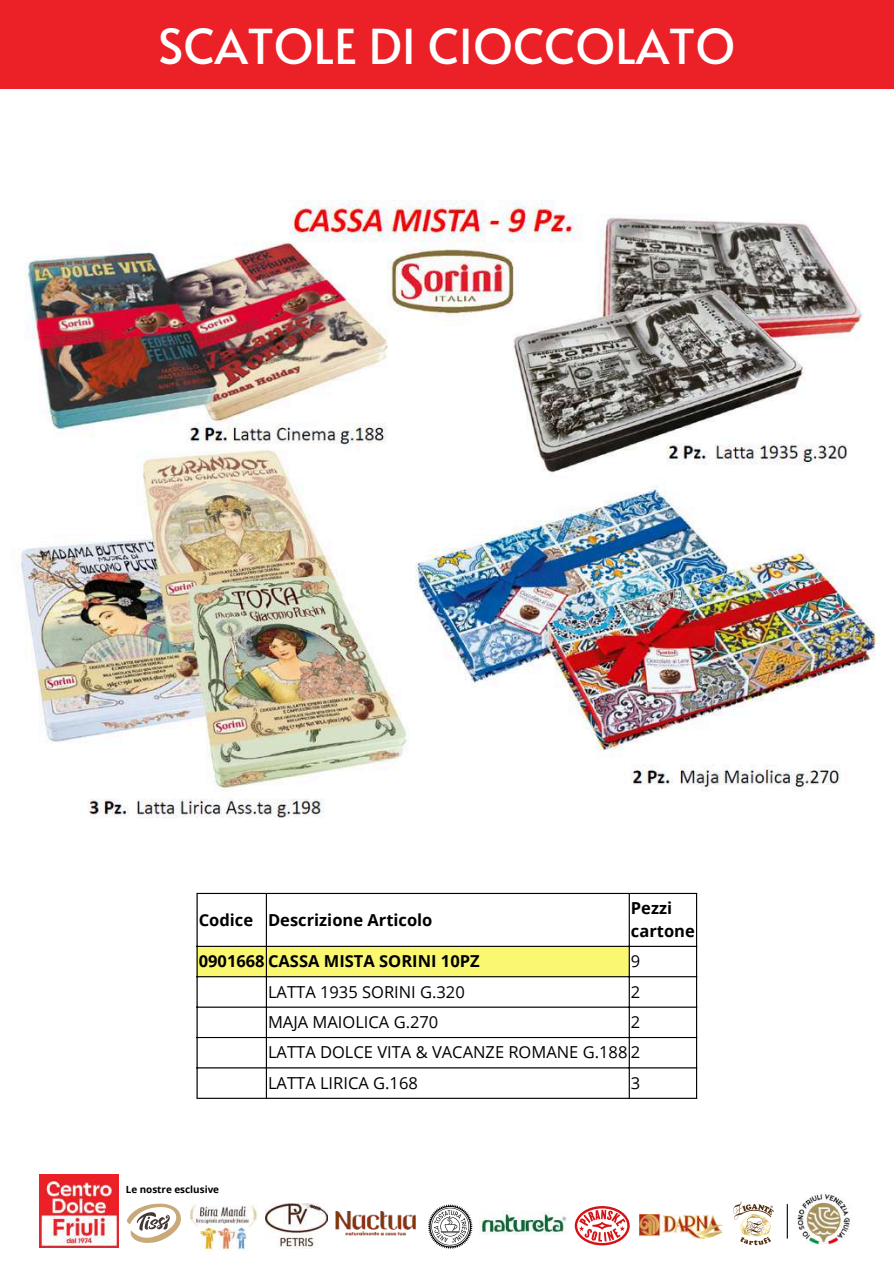
<style>
.page{position:relative;width:894px;height:1264px;background:#fff}
.page>*{position:absolute;margin:0;border:0;box-sizing:border-box;transform-origin:0 0}
.t1{font:48px "Alata";color:#fff}
.t2{font:16.5px/30.3px "Open Sans";color:#000;text-align:justify}
.t3{font:700 16.5px/22.5px "Open Sans";color:#000}
.t4{font:700 9.9px "Open Sans";color:#000}
</style>
<div class="page">
<div style="left:0;top:0;width:893px;height:89px;background:#ec2127"></div>
<img style="left:190px;top:1205px;width:67px;height:45px">
<img style="left:479px;top:1211px;width:88px;height:23px">
<svg style="left:127px;top:1203px;width:54px;height:39px"></svg>
<svg style="left:574px;top:1206px;width:55px;height:39px"></svg>
<svg style="left:733px;top:1201px;width:40px;height:44px"></svg>
<svg style="left:428px;top:1204px;width:44px;height:45px"></svg>
<img style="left:335px;top:1211px;width:81px;height:25px">
<img style="left:639px;top:1214px;width:83px;height:24px">
<img style="left:40px;top:1174px;width:78px;height:73px">
<img style="left:265px;top:1203px;width:62px;height:45px">
<img style="left:797px;top:1192px;width:55px;height:53px">
<hr style="left:786px;top:1204px;width:1px;height:34px;background:#000">
<img style="left:21px;top:201px;width:854px;height:616px">
<div style="left:197px;top:946px;width:431px;height:30px;background:#faf871"></div>
<hr style="left:196px;top:894px;width:1px;height:203px;background:#000">
<hr style="left:266px;top:894px;width:1px;height:203px;background:#000">
<hr style="left:628px;top:894px;width:1px;height:203px;background:#000">
<hr style="left:695px;top:894px;width:2px;height:203px;background:#000">
<hr style="left:196px;top:892px;width:501px;height:2px;background:#000">
<hr style="left:196px;top:945px;width:501px;height:1px;background:#000">
<hr style="left:196px;top:976px;width:501px;height:1px;background:#000">
<hr style="left:196px;top:1006px;width:501px;height:1px;background:#000">
<hr style="left:196px;top:1036px;width:501px;height:2px;background:#000">
<hr style="left:196px;top:1067px;width:501px;height:1px;background:#000">
<hr style="left:196px;top:1097px;width:501px;height:1px;background:#000">
<h1 class="t1" style="left:158px;top:11px;width:578px">SCATOLE DI CIOCCOLATO</h1>
<p class="t3" style="left:199px;top:907px;width:235px">Codice Descrizione Articolo</p>
<p class="t3" style="left:630px;top:896px;width:65px">Pezzi cartone</p>
<p class="t3" style="left:199px;top:949px;width:282px">0901668 CASSA MISTA SORINI 10PZ</p>
<p class="t2" style="left:630px;top:945px;width:11px">9</p>
<p class="t2" style="left:268px;top:976px;width:198px">LATTA 1935 SORINI G.320</p>
<p class="t2" style="left:630px;top:976px;width:11px">2</p>
<p class="t2" style="left:268px;top:1006px;width:172px">MAJA MAIOLICA G.270</p>
<p class="t2" style="left:268px;top:1006px;width:373px;text-indent:363px">2<br>LATTA DOLCE VITA &amp; VACANZE ROMANE G.188 2<br>LATTA LIRICA G.168</p>
<p class="t2" style="left:630px;top:1067px;width:11px">3</p>
<p class="t4" style="left:126px;top:1182px;width:95px">Le nostre esclusive</p>
</div>
